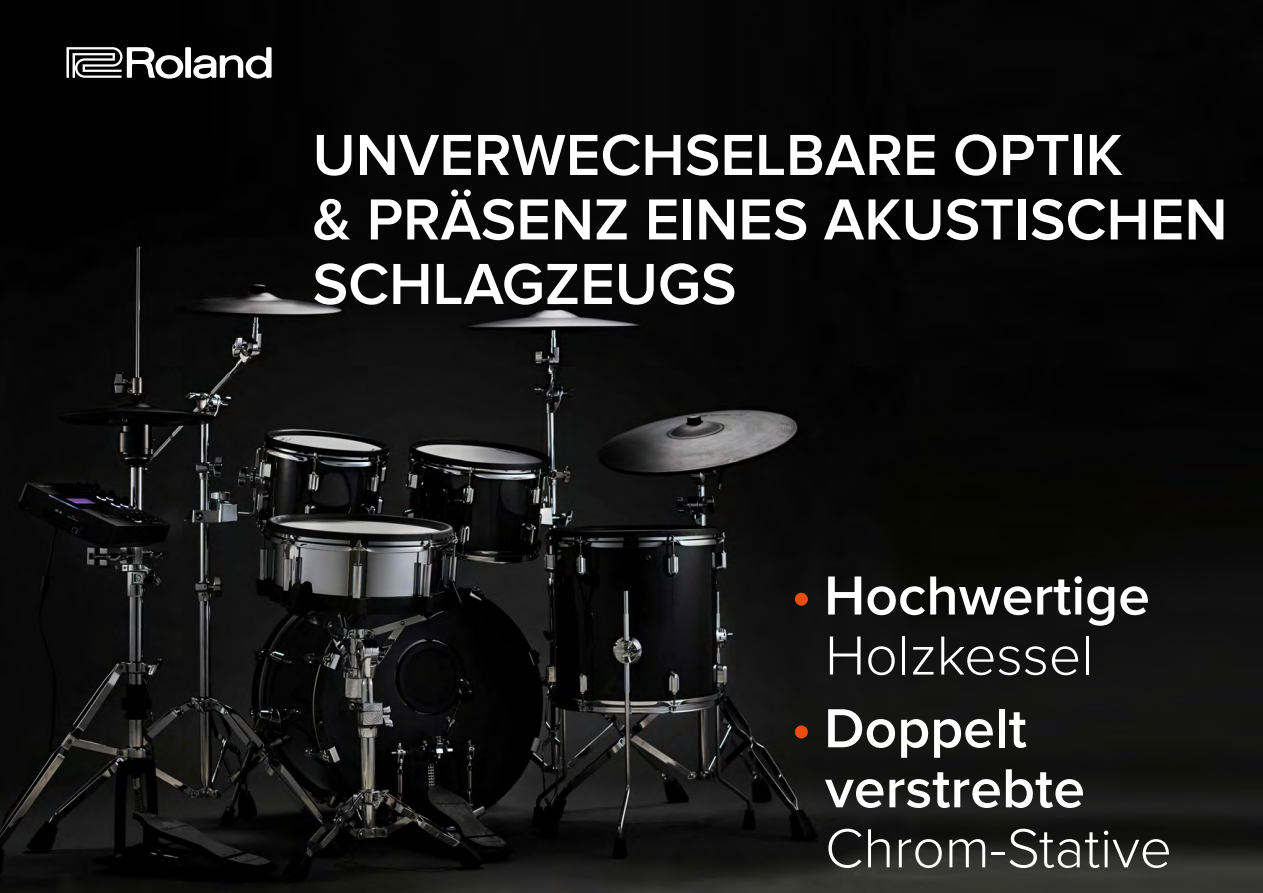
<style>
.page{position:relative;width:1263px;height:893px;background:#fff}
.page>*{position:absolute;margin:0;border:0;box-sizing:border-box;transform-origin:0 0}
.t1{font:600 60px/64.5px "Proxima Nova";color:#fff}
.t2{font:600 57px/60px "Proxima Nova";color:#fff;text-align:center}
.t3{font:300 57px "Proxima Nova";color:#fff}
.s1{color:#e94e0f}
.s2{font-weight:300}
</style>
<div class="page">
<img style="left:0;top:0;width:1263px;height:893px">
<svg style="left:66px;top:47px;width:206px;height:35px"></svg>
<p class="t1" style="left:313px;top:124px;width:916px">UNVERWECHSELBARE OPTIK<br>&amp; PRÄSENZ EINES AKUSTISCHEN<br>SCHLAGZEUGS</p>
<p class="t2" style="left:791px;top:567px;width:360px"><span class="s1">•</span> Hochwertige<br><span class="s2">Holzkessel</span></p>
<p class="t2" style="left:825px;top:699px;width:261px;text-align:left;text-indent:-34px"><span class="s1">•</span> Doppelt verstrebte</p>
<p class="t3" style="left:825px;top:806px;width:348px">Chrom-Stative</p>
</div>
